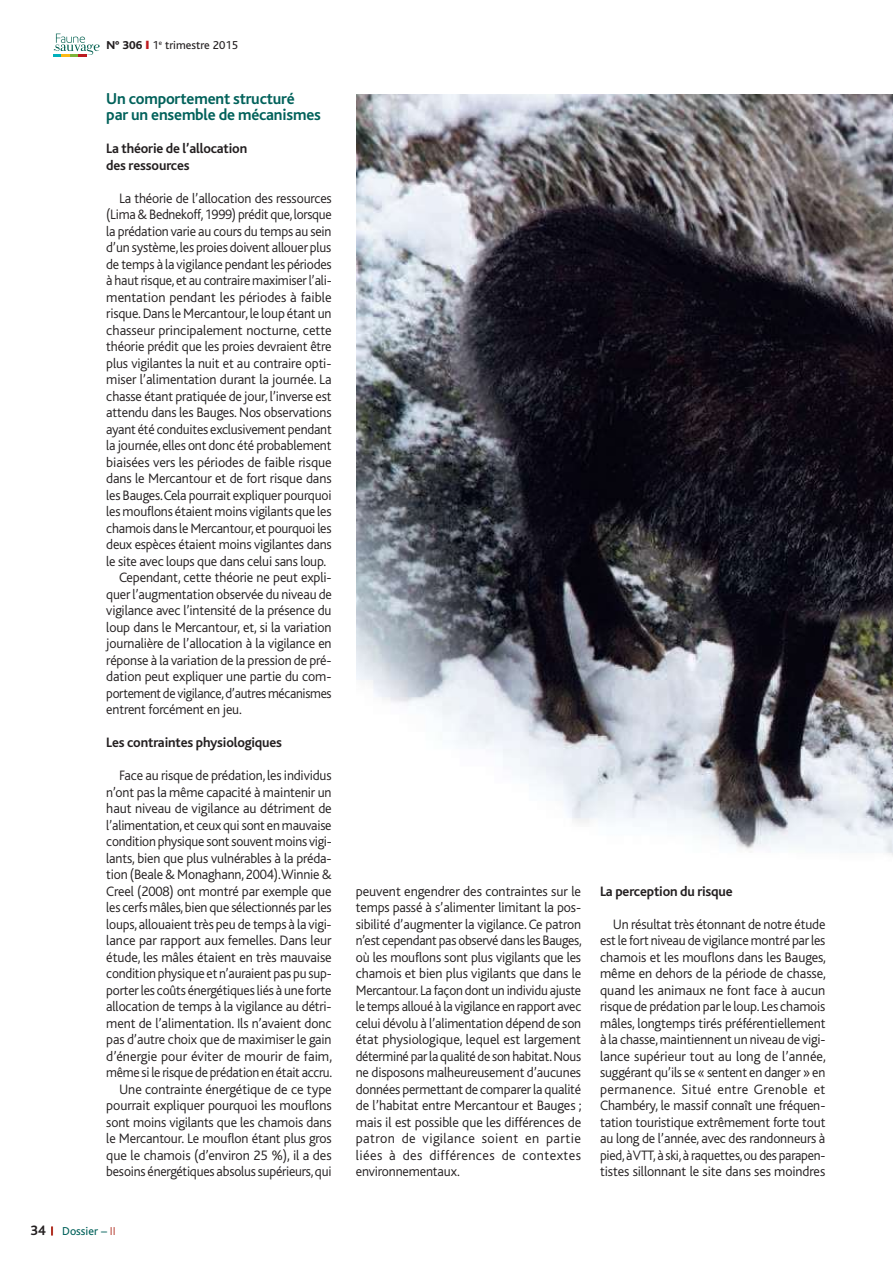
<style>
.page{position:relative;width:893px;height:1263px;background:#fff}
.page>*{position:absolute;margin:0;border:0;box-sizing:border-box;transform-origin:0 0}
.t1{font:700 16.5px/16.5px "Bliss";letter-spacing:-.01em;color:#00615a}
.t2{font:300 14.25px/16.5px "Bliss";letter-spacing:-.015em;color:#231f20;text-align:justify}
.t3{font:700 14.25px/16.5px "Bliss";letter-spacing:-.01em;color:#231f20}
.t4{font:300 14.25px "Bliss";letter-spacing:-.015em;color:#231f20;scale:.96 1}
.t5{font:300 14.25px "Bliss";letter-spacing:-.015em;color:#231f20;scale:.95 1}
.t6{font:12px "Bliss";color:#231f20}
.t7{font:12px "Bliss";color:#00615a}
.s1{font-weight:800}
.s2{color:#bd1a1f}
.s3{font-weight:300;color:#b23326}
</style>
<div class="page">
<svg style="left:51px;top:1226px;width:2px;height:9px"></svg>
<svg style="left:54px;top:34px;width:46px;height:23px"></svg>
<img style="left:356px;top:94px;width:537px;height:762px">
<p class="t6" style="left:107px;top:40px;width:133px"><span class="s1">N° 306</span> <span class="s2">❙</span> 1<sup>e</sup> trimestre 2015</p>
<p class="t1" style="left:106px;top:91px;width:216px">Un comportement structuré<br>par un ensemble de mécanismes</p>
<p class="t3" style="left:106px;top:141px;width:142px">La théorie de l’allocation des ressources</p>
<p class="t2" style="left:119px;top:190px;width:214px">La théorie de l’allocation des ressources</p>
<p class="t4" style="left:106px;top:208px;width:236px">(Lima &amp; Bednekoff, 1999) prédit que, lorsque</p>
<p class="t2" style="left:106px;top:223px;width:227px">la prédation varie au cours du temps au sein</p>
<p class="t2" style="left:106px;top:240px;width:227px">d’un système, les proies doivent allouer plus</p>
<p class="t2" style="left:106px;top:256px;width:227px">de temps à la vigilance pendant les périodes</p>
<p class="t4" style="left:106px;top:274px;width:236px">à haut risque, et au contraire maximiser l’ali-</p>
<p class="t2" style="left:106px;top:289px;width:227px">mentation pendant les périodes à faible</p>
<p class="t2" style="left:106px;top:306px;width:227px">risque. Dans le Mercantour, le loup étant un</p>
<p class="t2" style="left:106px;top:322px;width:227px">chasseur principalement nocturne, cette</p>
<p class="t2" style="left:106px;top:339px;width:227px">théorie prédit que les proies devraient être</p>
<p class="t2" style="left:106px;top:355px;width:227px">plus vigilantes la nuit et au contraire opti-</p>
<p class="t2" style="left:106px;top:372px;width:227px">miser l’alimentation durant la journée. La</p>
<p class="t2" style="left:106px;top:388px;width:227px">chasse étant pratiquée de jour, l’inverse est</p>
<p class="t2" style="left:106px;top:405px;width:227px">attendu dans les Bauges. Nos observations</p>
<p class="t2" style="left:106px;top:421px;width:227px">ayant été conduites exclusivement pendant</p>
<p class="t2" style="left:106px;top:438px;width:227px">la journée, elles ont donc été probablement</p>
<p class="t2" style="left:106px;top:454px;width:227px">biaisées vers les périodes de faible risque</p>
<p class="t2" style="left:106px;top:471px;width:227px">dans le Mercantour et de fort risque dans</p>
<p class="t2" style="left:106px;top:487px;width:227px">les Bauges. Cela pourrait expliquer pourquoi</p>
<p class="t2" style="left:106px;top:504px;width:227px">les mouflons étaient moins vigilants que les</p>
<p class="t2" style="left:106px;top:520px;width:227px">chamois dans le Mercantour, et pourquoi les</p>
<p class="t2" style="left:106px;top:537px;width:227px">deux espèces étaient moins vigilantes dans</p>
<p class="t2" style="left:106px;top:553px;width:222px">le site avec loups que dans celui sans loup.</p>
<p class="t2" style="left:119px;top:570px;width:214px">Cependant, cette théorie ne peut expli-</p>
<p class="t2" style="left:106px;top:586px;width:227px">quer l’augmentation observée du niveau de</p>
<p class="t2" style="left:106px;top:603px;width:227px">vigilance avec l’intensité de la présence du</p>
<p class="t2" style="left:106px;top:619px;width:227px">loup dans le Mercantour, et, si la variation</p>
<p class="t2" style="left:106px;top:636px;width:227px">journalière de l’allocation à la vigilance en</p>
<p class="t2" style="left:106px;top:652px;width:227px">réponse à la variation de la pression de pré-</p>
<p class="t2" style="left:106px;top:669px;width:227px">dation peut expliquer une partie du com-</p>
<p class="t5" style="left:106px;top:686px;width:239px">portement de vigilance, d’autres mécanismes</p>
<p class="t2" style="left:106px;top:702px;width:137px">entrent forcément en jeu.</p>
<p class="t3" style="left:106px;top:735px;width:177px">Les contraintes physiologiques</p>
<p class="t2" style="left:106px;top:768px;width:227px;text-align:right">Face au risque de prédation, les individus n’ont pas la même capacité à maintenir un haut niveau de vigilance au détriment de l’alimentation, et ceux qui sont en mauvaise condition physique sont souvent moins vigi&shy;lants, bien que plus vulnérables à la préda&shy;tion (Beale &amp; Monaghann, 2004). Winnie &amp; Creel (2008) ont montré par exemple que les cerfs mâles, bien que sélectionnés par les loups, allouaient très peu de temps à la vigi&shy;lance par rapport aux femelles. Dans leur étude, les mâles étaient en très mauvaise condition physique et n’auraient pas pu sup&shy;porter les coûts énergétiques liés à une forte allocation de temps à la vigilance au détri&shy;ment de l’alimentation. Ils n’avaient donc pas d’autre choix que de maximiser le gain d’énergie pour éviter de mourir de faim, même si le risque de prédation en était accru.<br>Une contrainte énergétique de ce type pourrait expliquer pourquoi les mouflons sont moins vigilants que les chamois dans le Mercantour. Le mouflon étant plus gros que le chamois (d’environ 25 %), il a des besoins énergétiques absolus supérieurs, qui</p>
<p class="t3" style="left:31px;top:1223px;width:16px">34</p>
<p class="t7" style="left:62px;top:1225px;width:55px">Dossier – <span class="s3">II</span></p>
<p class="t2" style="left:356px;top:883px;width:227px">peuvent engendrer des contraintes sur le temps passé à s’alimenter limitant la pos&shy;sibilité d’augmenter la vigilance. Ce patron n’est cependant pas observé dans les Bauges, où les mouflons sont plus vigilants que les chamois et bien plus vigilants que dans le Mercantour. La façon dont un individu ajuste le temps alloué à la vigilance en rapport avec celui dévolu à l’alimentation dépend de son état physiologique, lequel est largement déterminé par la qualité de son habitat. Nous ne disposons malheureusement d’aucunes données permettant de comparer la qualité de l’habitat entre Mercantour et Bauges ; mais il est possible que les différences de patron de vigilance soient en partie liées à des différences de contextes environnementaux.</p>
<p class="t3" style="left:600px;top:883px;width:134px">La perception du risque</p>
<p class="t2" style="left:600px;top:916px;width:227px;text-indent:13px">Un résultat très étonnant de notre étude est le fort niveau de vigilance montré par les chamois et les mouflons dans les Bauges, même en dehors de la période de chasse, quand les animaux ne font face à aucun risque de prédation par le loup. Les chamois mâles, longtemps tirés préférentiellement à la chasse, maintiennent un niveau de vigi&shy;lance supérieur tout au long de l’année, suggérant qu’ils se « sentent en danger » en permanence. Situé entre Grenoble et Chambéry, le massif connaît une fréquen&shy;tation touristique extrêmement forte tout au long de l’année, avec des randonneurs à pied, à VTT, à ski, à raquettes, ou des parapen&shy;tistes sillonnant le site dans ses moindres</p>
</div>
